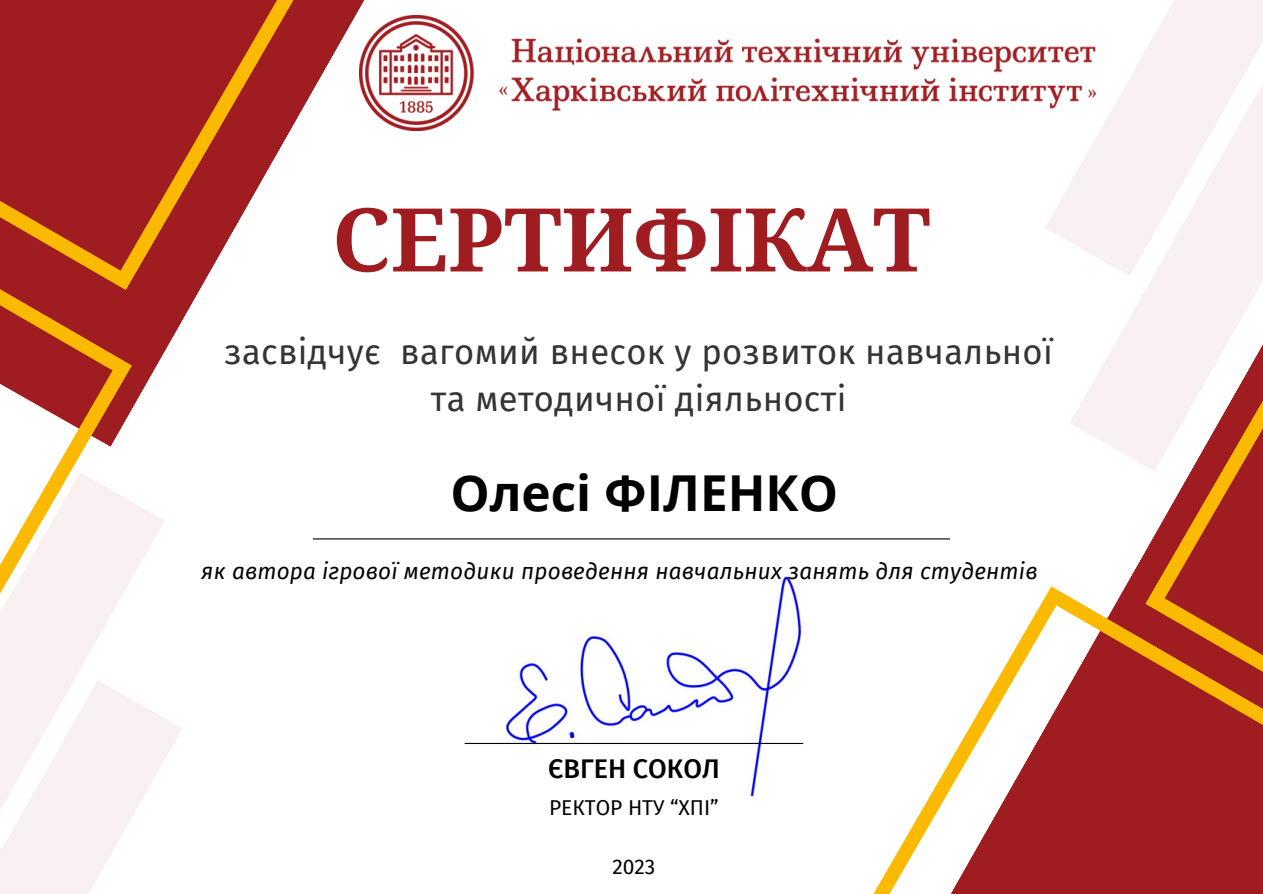
<style>
.page{position:relative;width:1263px;height:894px;background:#fff}
.page>*{position:absolute;margin:0;border:0;box-sizing:border-box;transform-origin:0 0}
.t1{font:700 88.05px "Droid Serif";color:#9f1c20}
.t2{font:700 49.5px "Open Sans";color:#000}
.t3{font:34.5px "Fira Sans";letter-spacing:.01em;color:#343433}
.t4{font:500 27px "Fira Sans";color:#000}
.t5{font:italic 22.5px "Fira Sans";letter-spacing:.01em;color:#000}
.t6{font:21px "Fira Sans";color:#000}
</style>
<div class="page">
<svg style="left:132px;top:290px;width:68px;height:119px"></svg>
<svg style="left:1077px;top:0;width:186px;height:171px;fill:#f9f0f1"></svg>
<svg style="left:132px;top:502px;width:33px;height:75px;fill:#faf1f3"></svg>
<svg style="left:0;top:700px;width:182px;height:193px"></svg>
<svg style="left:851px;top:171px;width:412px;height:415px"></svg>
<svg style="left:0;top:290px;width:132px;height:469px"></svg>
<svg style="left:0;top:0;width:429px;height:290px;fill:#9f1c20"></svg>
<svg style="left:874px;top:586px;width:389px;height:307px;fill:#9f1c20"></svg>
<svg style="left:1145px;top:327px;width:118px;height:370px"></svg>
<hr style="left:313px;top:538px;width:637px;height:1px;background:#000">
<img style="left:507px;top:576px;width:293px;height:220px">
<hr style="left:465px;top:742px;width:338px;height:1px;background:#000">
<img style="left:359px;top:16px;width:736px;height:114px">
<p class="t1" style="left:332px;top:190px;width:600px">СЕРТИФІКАТ</p>
<p class="t3" style="left:225px;top:331px;width:830px">засвідчує вагомий внесок у розвиток навчальної</p>
<p class="t3" style="left:431px;top:378px;width:417px">та методичної діяльності</p>
<p class="t2" style="left:450px;top:458px;width:389px">Олесі ФІЛЕНКО</p>
<p class="t5" style="left:201px;top:558px;width:838px">як автора ігрової методики проведення навчальних занять для студентів</p>
<p class="t4" style="left:548px;top:753px;width:173px">ЄВГЕН СОКОЛ</p>
<p class="t6" style="left:549px;top:795px;width:171px">РЕКТОР НТУ “ХПІ”</p>
<p class="t6" style="left:612px;top:853px;width:44px">2023</p>
</div>
